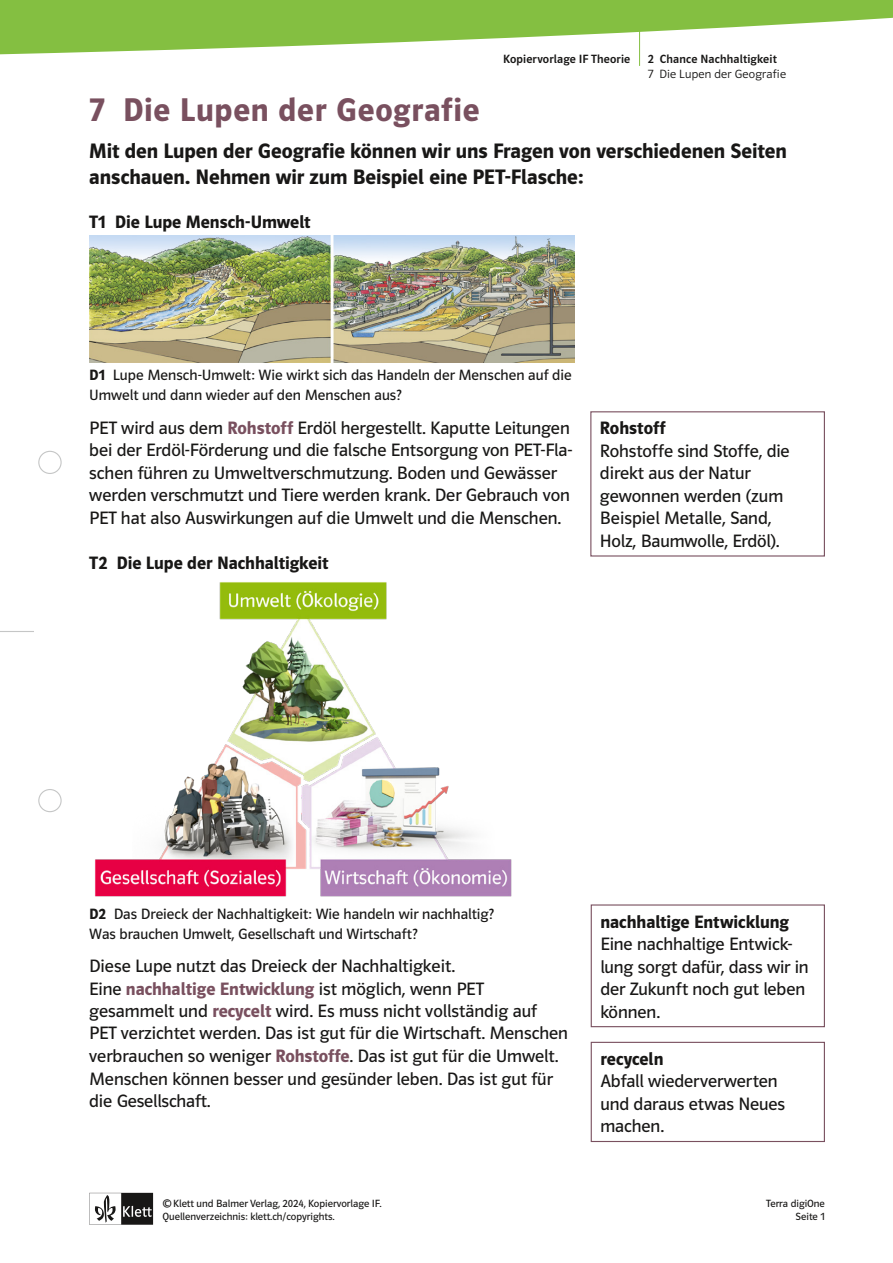
<style>
.page{position:relative;width:893px;height:1263px;background:#fff}
.page>*{position:absolute;margin:0;border:0;box-sizing:border-box;transform-origin:0 0}
.KV_Titel{font:600 33px "Polo CEF";letter-spacing:.02em;color:#79505f}
.KV_Teaser{font:600 21px/25.5px "Polo CEF";color:#181716}
.KV_Grundtext{font:18px/22.5px "Polo CEF";color:#181716}
.KV_Grundtext_U2{font:18px/22.5px "Polo CEF";color:#181716}
.KV_Grundtext_U2-2{font:600 18px "Polo CEF";color:#181716}
.KV_Grundtext-2{font:15px/19.5px "Polo CEF";color:#181716}
.KV_Grundtext_U2-3{font:15px/19.5px "Polo CEF";letter-spacing:.005em;color:#181716}
.KV_Kopfzeile_Thema{font:500 12px "Polo CEF";letter-spacing:.015em;color:#181716}
.KV_Kopfzeile_Thema-2{font:300 12px "Polo CEF";letter-spacing:.02em;color:#181716}
.t1{font:10.5px/12.8px "Polo CEF";color:#181716}
.s1{font-weight:600}
.s2{font-weight:600;color:#79505f}
</style>
<div class="page">
<hr style="left:0;top:631px;width:34px;height:1px;background:#c5c6c6">
<div style="left:38px;top:451px;width:24px;height:23px;border:1px solid #c5c6c6;border-radius:50%"></div>
<div style="left:38px;top:789px;width:24px;height:23px;border:1px solid #c5c6c6;border-radius:50%"></div>
<img style="left:89px;top:235px;width:485px;height:128px">
<img style="left:95px;top:582px;width:417px;height:315px">
<div style="left:590px;top:411px;width:235px;height:145px;border:1px solid #79505f"></div>
<div style="left:591px;top:904px;width:234px;height:123px;border:1px solid #79505f"></div>
<div style="left:591px;top:1042px;width:234px;height:100px;border:1px solid #79505f"></div>
<hr style="left:639px;top:0;width:1px;height:66px;background:#84bf41">
<svg style="left:0;top:0;width:893px;height:54px;fill:#84bf41"></svg>
<svg style="left:89px;top:1193px;width:64px;height:32px"></svg>
<p class="KV_Kopfzeile_Thema" style="left:503px;top:52px;width:128px">Kopiervorlage IF Theorie</p>
<p class="KV_Kopfzeile_Thema" style="left:648px;top:52px;width:131px">2 Chance Nachhaltigkeit</p>
<p class="KV_Kopfzeile_Thema-2" style="left:648px;top:67px;width:140px">7 Die Lupen der Geografie</p>
<p class="KV_Titel" style="left:89px;top:90px;width:392px">7 Die Lupen der Geografie</p>
<p class="KV_Teaser" style="left:89px;top:139px;width:699px">Mit den Lupen der Geografie können wir uns Fragen von verschiedenen Seiten anschauen. Nehmen wir zum Beispiel eine PET-Flasche:</p>
<p class="KV_Grundtext_U2-2" style="left:89px;top:211px;width:223px">T1 Die Lupe Mensch-Umwelt</p>
<p class="KV_Grundtext_U2-3" style="left:89px;top:366px;width:484px"><span class="s1">D1</span> Lupe Mensch-Umwelt: Wie wirkt sich das Handeln der Menschen auf die<br>Umwelt und dann wieder auf den Menschen aus?</p>
<p class="KV_Grundtext_U2" style="left:89px;top:417px;width:484px">PET wird aus dem <span class="s2">Rohstoff</span> Erdöl hergestellt. Kaputte Leitungen bei der Erdöl-Förderung und die falsche Entsorgung von PET-Fla&shy;schen führen zu Umweltverschmutzung. Boden und Gewässer werden verschmutzt und Tiere werden krank. Der Gebrauch von PET hat also Auswirkungen auf die Umwelt und die Menschen.</p>
<p class="KV_Grundtext_U2-2" style="left:89px;top:552px;width:241px">T2 Die Lupe der Nachhaltigkeit</p>
<p class="KV_Grundtext" style="left:600px;top:417px;width:191px"><span class="s1">Rohstoff<br></span>Rohstoffe sind Stoffe, die direkt aus der Natur gewonnen werden (zum<br>Beispiel Metalle, Sand,<br>Holz, Baumwolle, Erdöl).</p>
<p class="KV_Grundtext-2" style="left:89px;top:904px;width:406px"><span class="s1">D2</span> Das Dreieck der Nachhaltigkeit: Wie handeln wir nachhaltig?<br>Was brauchen Umwelt, Gesellschaft und Wirtschaft?</p>
<p class="KV_Grundtext" style="left:89px;top:955px;width:480px">Diese Lupe nutzt das Dreieck der Nachhaltigkeit.<br>Eine <span class="s2">nachhaltige Entwicklung</span> ist möglich, wenn PET gesammelt und <span class="s2">recycelt</span> wird. Es muss nicht vollständig auf PET verzichtet werden. Das ist gut für die Wirtschaft. Menschen verbrauchen so weniger <span class="s2">Rohstoffe</span>. Das ist gut für die Umwelt.<br>Menschen können besser und gesünder leben. Das ist gut für die Gesellschaft.</p>
<p class="KV_Grundtext_U2-2" style="left:600px;top:911px;width:190px">nachhaltige Entwicklung</p>
<p class="KV_Grundtext" style="left:600px;top:933px;width:210px">Eine nachhaltige Entwick&shy;lung sorgt dafür, dass wir in der Zukunft noch gut leben können.</p>
<p class="KV_Grundtext_U2-2" style="left:600px;top:1048px;width:65px">recyceln</p>
<p class="KV_Grundtext" style="left:600px;top:1070px;width:186px">Abfall wiederverwerten und daraus etwas Neues machen.</p>
<p class="t1" style="left:163px;top:1197px;width:220px">©Klett und Balmer Verlag, 2024, Kopiervorlage IF.<br>Quellenverzeichnis: klett.ch/copyrights.</p>
<p class="t1" style="left:766px;top:1197px;width:60px;text-align:right">Terra digiOne<br>Seite 1</p>
</div>
